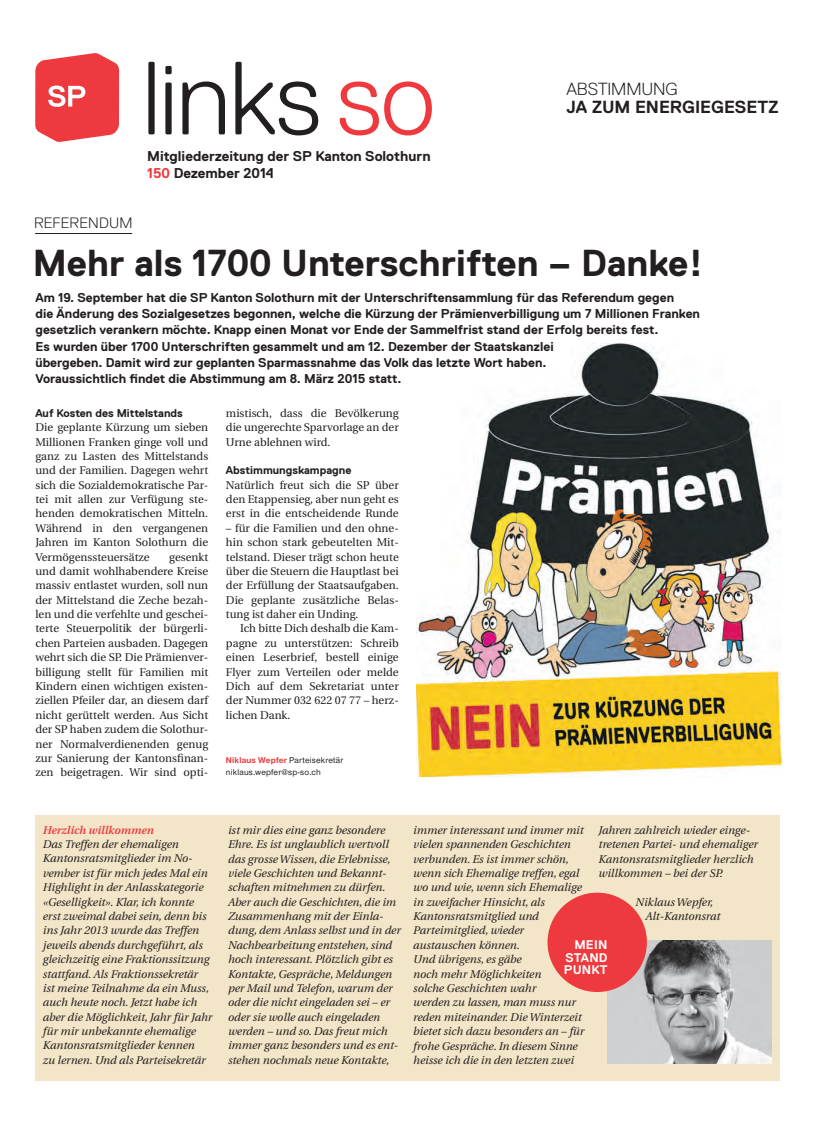
<style>
.page{position:relative;width:833px;height:1134px;background:#fff}
.page>*{position:absolute;margin:0;border:0;box-sizing:border-box;transform-origin:0 0}
.t1{font:300 103.75px "Replica";letter-spacing:-.015em;color:#231f20}
.t2{font:700 37.5px "Replica";color:#231f20}
.t3{font:700 17.5px "Replica";letter-spacing:-.005em;color:#231f20}
.t4{font:300 17.5px "Replica";letter-spacing:-.01em;color:#231f20}
.t5{font:300 15px "Replica";letter-spacing:.015em;color:#231f20}
.t6{font:700 14.25px/17.5px "Replica";color:#231f20}
.t7{font:700 12.75px/16.2px "Replica";color:#231f20}
.t8{font:700 12.5px/12.5px "Replica";letter-spacing:.02em;color:#fff;text-align:justify}
.t9{font:italic 11.25px/14.4px "Utopia";color:#231f20}
.t10{font:11.25px/14.4px "Utopia";color:#231f20;text-align:justify}
.t11{font:700 11.25px "Replica";color:#231f20}
.t12{font:italic 600 11.25px "Utopia";color:#ee3a3e}
.t13{font:500 8.75px/11.9px "Nimbus San Nov";letter-spacing:.02em;color:#231f20}
.s1{color:#ee3a3e}
.s2{font-weight:700;color:#ee3a3e}
</style>
<div class="page">
<div style="left:35px;top:815px;width:745px;height:266px;background:#f3e5c7"></div>
<svg style="left:35px;top:53px;width:84px;height:89px;background:#f05a5d"></svg>
<hr style="left:35px;top:233px;width:97px;height:1px;background:#231f20">
<img style="left:607px;top:940px;width:165px;height:124px">
<div style="left:547px;top:893px;width:100px;height:99px;background:#ee3a3e;border-radius:50%"></div>
<img style="left:416px;top:344px;width:365px;height:432px">
<h3 class="t5" style="left:34px;top:214px;width:100px">REFERENDUM</h3>
<h1 class="t1" style="left:142px;top:41px;width:294px">links <span class="s1">so</span></h1>
<p class="t6" style="left:147px;top:147px;width:285px">Mitgliederzeitung der SP Kanton Solothurn<br><span class="s1">150</span> Dezember 2014</p>
<h3 class="t4" style="left:566px;top:80px;width:113px">ABSTIMMUNG</h3>
<h3 class="t3" style="left:566px;top:97px;width:214px">JA ZUM ENERGIEGESETZ</h3>
<h2 class="t2" style="left:33px;top:242px;width:672px">Mehr als 1700 Unterschriften – Danke!</h2>
<p class="t7" style="left:35px;top:289px;width:666px">Am 19. September hat die SP Kanton Solothurn mit der Unterschriftensammlung für das Referendum gegen<br>die Änderung des Sozialgesetzes begonnen, welche die Kürzung der Prämienverbilligung um 7 Millionen Franken gesetzlich verankern möchte. Knapp einen Monat vor Ende der Sammelfrist stand der Erfolg bereits fest.<br>Es wurden über 1700 Unterschriften gesammelt und am 12. Dezember der Staatskanzlei<br>übergeben. Damit wird zur geplanten Sparmassnahme das Volk das letzte Wort haben.<br>Voraussichtlich findet die Abstimmung am 8. März 2015 statt.</p>
<p class="t10" style="left:226px;top:406px;width:174px">mistisch, dass die Bevölkerung die ungerechte Sparvorlage an der Urne ablehnen wird.</p>
<p class="t11" style="left:226px;top:464px;width:127px">Abstimmungskampagne</p>
<p class="t10" style="left:226px;top:478px;width:174px">Natürlich freut sich die SP über den Etappensieg, aber nun geht es erst in die entscheidende Runde</p>
<p class="t10" style="left:226px;top:521px;width:174px">– für die Familien und den ohne&shy;hin schon stark gebeutelten Mit&shy;telstand. Dieser trägt schon heute über die Steuern die Hauptlast bei der Erfüllung der Staatsaufgaben.<br>Die geplante zusätzliche Belas&shy;tung ist daher ein Unding.</p>
<p class="t10" style="left:226px;top:622px;width:174px;text-indent:14px">Ich bitte Dich deshalb die Kam&shy;pagne zu unterstützen: Schreib einen Leserbrief, bestell einige Flyer zum Verteilen oder melde Dich auf dem Sekretariat unter der Nummer 032 622 07 77 – herz&shy;lichen Dank.</p>
<p class="t11" style="left:35px;top:407px;width:149px">Auf Kosten des Mittelstands</p>
<p class="t10" style="left:35px;top:420px;width:174px">Die geplante Kürzung um sieben Millionen Franken ginge voll und ganz zu Lasten des Mittelstands und der Familien. Dagegen wehrt sich die Sozialdemokratische Par&shy;tei mit allen zur Verfügung ste&shy;henden demokratischen Mitteln.<br>Während in den vergangenen Jahren im Kanton Solothurn die Vermögenssteuersätze</p>
<p class="t10" style="left:35px;top:550px;width:174px;text-indent:134px">gesenkt und damit wohlhabendere Kreise massiv entlastet wurden, soll nun der Mittelstand die Zeche bezah&shy;len und die verfehlte und geschei&shy;terte Steuerpolitik der bürgerli&shy;chen Parteien ausbaden. Dagegen wehrt sich die SP. Die Prämienver&shy;billigung stellt für Familien mit Kindern einen wichtigen existen&shy;ziellen Pfeiler dar, an diesem darf nicht gerüttelt werden. Aus Sicht der SP haben zudem die Solothur&shy;ner Normalverdienenden genug zur Sanierung der Kantonsfinan&shy;zen beigetragen. Wir sind opti-</p>
<p class="t13" style="left:226px;top:754px;width:119px"><span class="s2">Niklaus Wepfer</span> Parteisekretär niklaus.wepfer@sp-so.ch</p>
<p class="t12" style="left:43px;top:823px;width:112px">Herzlich willkommen</p>
<p class="t9" style="left:43px;top:837px;width:171px">Das Treffen der ehemaligen<br>Kantonsratsmitglieder im No&shy;vember ist für mich jedes Mal ein<br>Highlight in der Anlasskategorie «Geselligkeit». Klar, ich konnte erst zweimal dabei sein, denn bis ins Jahr 2013 wurde das Treffen jeweils abends durchgeführt, als gleichzeitig eine Fraktionssitzung stattfand. Als Fraktionssekretär ist meine Teilnahme da ein Muss, auch heute noch. Jetzt habe ich aber die Möglichkeit, Jahr für Jahr für mir unbekannte ehemalige<br>Kantonsratsmitglieder kennen<br>zu lernen. Und als Parteisekretär</p>
<p class="t9" style="left:228px;top:823px;width:174px">ist mir dies eine ganz besondere<br>Ehre. Es ist unglaublich wertvoll das grosse Wissen, die Erlebnisse, viele Geschichten und Bekannt&shy;schaften mitnehmen zu dürfen.<br>Aber auch die Geschichten, die im<br>Zusammenhang mit der Einla&shy;dung, dem Anlass selbst und in der<br>Nachbearbeitung entstehen, sind hoch interessant. Plötzlich gibt es<br>Kontakte, Gespräche, Meldungen per Mail und Telefon, warum der oder die nicht eingeladen sei – er oder sie wolle auch eingeladen werden – und so. Das freut mich immer ganz besonders und es ent&shy;stehen nochmals neue Kontakte,</p>
<p class="t9" style="left:413px;top:823px;width:173px">immer interessant und immer mit vielen spannenden Geschichten verbunden. Es ist immer schön, wenn sich Ehemalige treffen, egal wo und wie, wenn sich Ehemalige in zweifacher Hinsicht, als<br>Kantonsratsmitglied und<br>Parteimitglied, wieder austauschen können.<br>Und übrigens, es gäbe<br>noch mehr Möglichkeiten<br>solche Geschichten wahr<br>werden zu lassen, man muss nur reden miteinander. Die Winterzeit bietet sich dazu besonders an – für frohe Gespräche. In diesem Sinne heisse ich die in den letzten zwei</p>
<p class="t9" style="left:598px;top:823px;width:161px">Jahren zahlreich wieder einge&shy;tretenen Partei- und ehemaliger<br>Kantonsratsmitglieder herzlich willkommen – bei der SP.</p>
<p class="t9" style="left:645px;top:895px;width:76px;text-indent:-10px">Niklaus Wepfer,<br>Alt-Kantonsrat</p>
<p class="t8" style="left:564px;top:939px;width:45px;text-indent:10px">MEIN STAND PUNKT</p>
</div>
